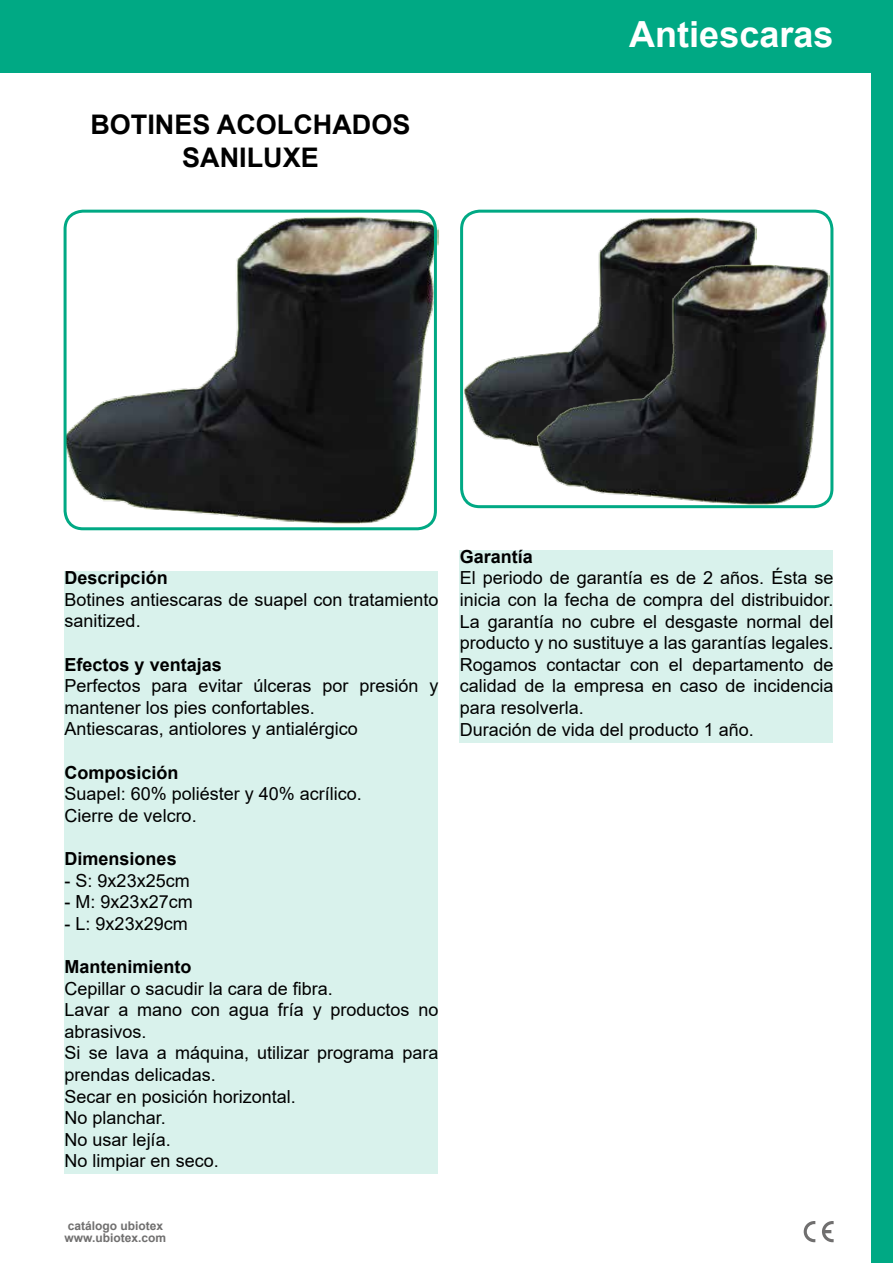
<style>
.page{position:relative;width:893px;height:1263px;background:#fff}
.page>*{position:absolute;margin:0;border:0;box-sizing:border-box;transform-origin:0 0}
.t1{font:700 36px "Arial";color:#fff}
.t2{font:700 27px/32.4px "Arial";color:#000;text-align:center}
.t3{font:18px/21.6px "Arial";color:#000}
.t4{font:700 18px "Arial";color:#000}
.t5{font:700 12px/12px "Arial";color:#706f6f}
</style>
<div class="page">
<div style="left:65px;top:571px;width:373px;height:603px;background:#d9f2ec"></div>
<div style="left:460px;top:550px;width:373px;height:192px;background:#d9f2ec"></div>
<div style="left:0;top:0;width:893px;height:72px;background:#00a984"></div>
<svg style="left:804px;top:1221px;width:11px;height:21px"></svg>
<svg style="left:822px;top:1221px;width:12px;height:21px"></svg>
<div style="left:872px;top:0;width:21px;height:1263px;background:#00a984"></div>
<img style="left:64px;top:216px;width:374px;height:308px">
<img style="left:465px;top:217px;width:291px;height:231px">
<img style="left:538px;top:264px;width:291px;height:240px">
<div style="left:64px;top:210px;width:373px;height:320px;border:3px solid #00a984;border-radius:18px"></div>
<div style="left:460px;top:210px;width:373px;height:298px;border:3px solid #00a984;border-radius:18px"></div>
<h2 class="t2" style="left:90px;top:109px;width:322px">BOTINES ACOLCHADOS<br>SANILUXE</h2>
<h1 class="t1" style="left:629px;top:9px;width:206px">Antiescaras</h1>
<p class="t4" style="left:65px;top:565px;width:105px">Descripción</p>
<p class="t3" style="left:65px;top:589px;width:375px">Botines antiescaras de suapel con tratamiento sanitized.</p>
<p class="t4" style="left:65px;top:652px;width:159px">Efectos y ventajas</p>
<p class="t3" style="left:65px;top:675px;width:375px">Perfectos para evitar úlceras por presión y mantener los pies confortables.<br>Antiescaras, antiolores y antialérgico</p>
<p class="t4" style="left:65px;top:760px;width:116px">Composición</p>
<p class="t3" style="left:65px;top:783px;width:299px">Suapel: 60% poliéster y 40% acrílico.<br>Cierre de velcro.</p>
<p class="t4" style="left:65px;top:846px;width:114px">Dimensiones</p>
<p class="t3" style="left:65px;top:869px;width:127px">- S: 9x23x25cm</p>
<p class="t3" style="left:65px;top:891px;width:130px">- M: 9x23x27cm</p>
<p class="t3" style="left:65px;top:913px;width:125px">- L: 9x23x29cm</p>
<p class="t4" style="left:65px;top:954px;width:129px">Mantenimiento</p>
<p class="t3" style="left:65px;top:977px;width:375px">Cepillar o sacudir la cara de fibra.<br>Lavar a mano con agua fría y productos no abrasivos.<br>Si se lava a máquina, utilizar programa para prendas delicadas.<br>Secar en posición horizontal.<br>No planchar.<br>No usar lejía.<br>No limpiar en seco.</p>
<p class="t5" style="left:65px;top:1219px;width:103px">catálogo ubiotex www.ubiotex.com</p>
<p class="t4" style="left:460px;top:544px;width:75px">Garantía</p>
<p class="t3" style="left:460px;top:567px;width:375px">El periodo de garantía es de 2 años. Ésta se inicia con la fecha de compra del distribuidor.<br>La garantía no cubre el desgaste normal del producto y no sustituye a las garantías legales.<br>Rogamos contactar con el departamento de calidad de la empresa en caso de incidencia para resolverla.<br>Duración de vida del producto 1 año.</p>
</div>
